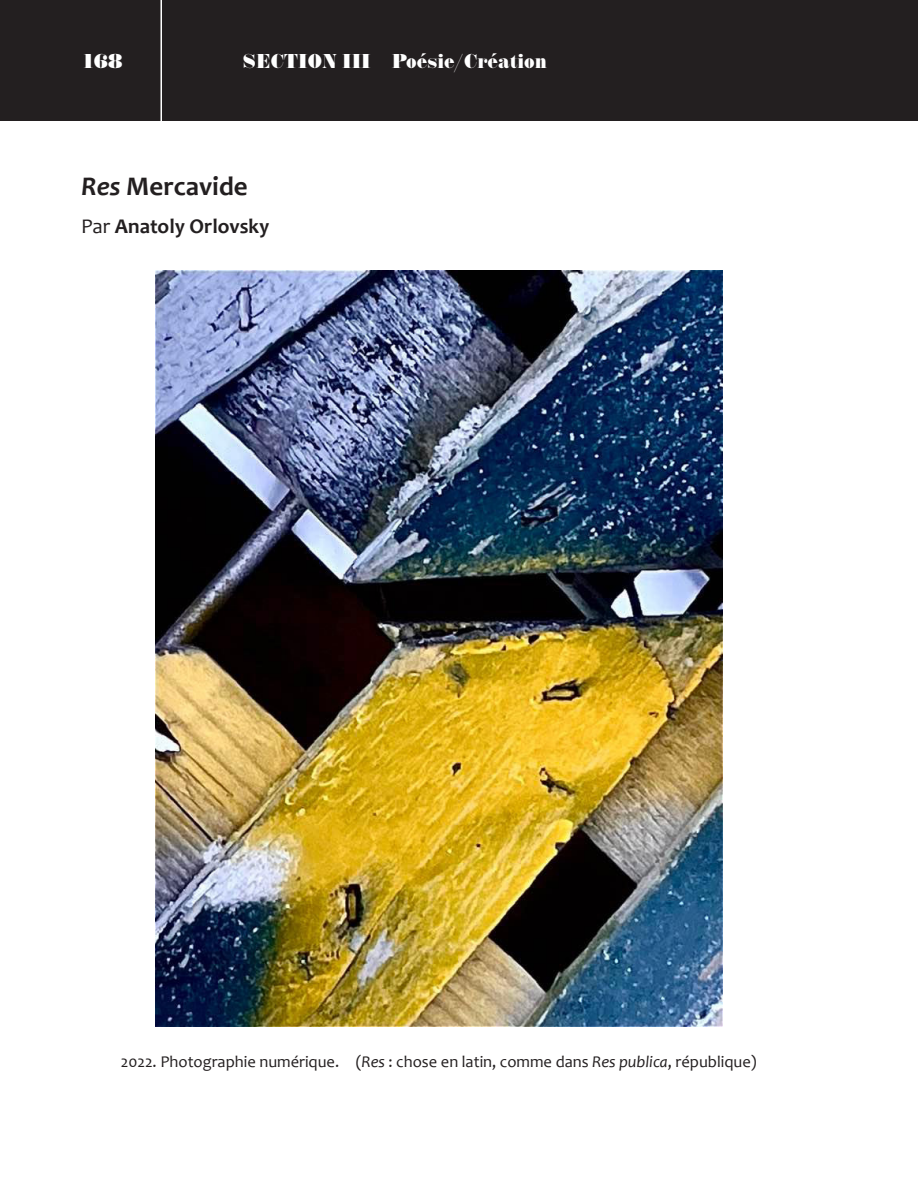
<style>
.page{position:relative;width:918px;height:1188px;background:#fff}
.page>*{position:absolute;margin:0;border:0;box-sizing:border-box;transform-origin:0 0}
.t1{font:700 27px "Candara";color:#231f20}
.t2{font:800 21px "Annlie LT";color:#fff}
.t3{font:700 21px "Candara";color:#231f20}
.t4{font:16.5px "Candara";color:#231f20}
.s1{font-style:italic}
.s2{font-weight:400}
</style>
<div class="page">
<div style="left:0;top:0;width:918px;height:122px;background:#231f20"></div>
<hr style="left:160px;top:0;width:2px;height:122px;background:#fff">
<img style="left:155px;top:270px;width:567px;height:756px">
<p class="t2" style="left:81px;top:49px;width:43px">168</p>
<p class="t2" style="left:243px;top:49px;width:306px">SECTION III Poésie/Création</p>
<h1 class="t1" style="left:81px;top:170px;width:168px"><span class="s1">Res</span> Mercavide</h1>
<p class="t3" style="left:81px;top:213px;width:190px"><span class="s2">Par</span> Anatoly Orlovsky</p>
<p class="t4" style="left:121px;top:1051px;width:638px">2022. Photographie numérique. (<span class="s1">Res</span> : chose en latin, comme dans <span class="s1">Res publica</span>, république)</p>
</div>
